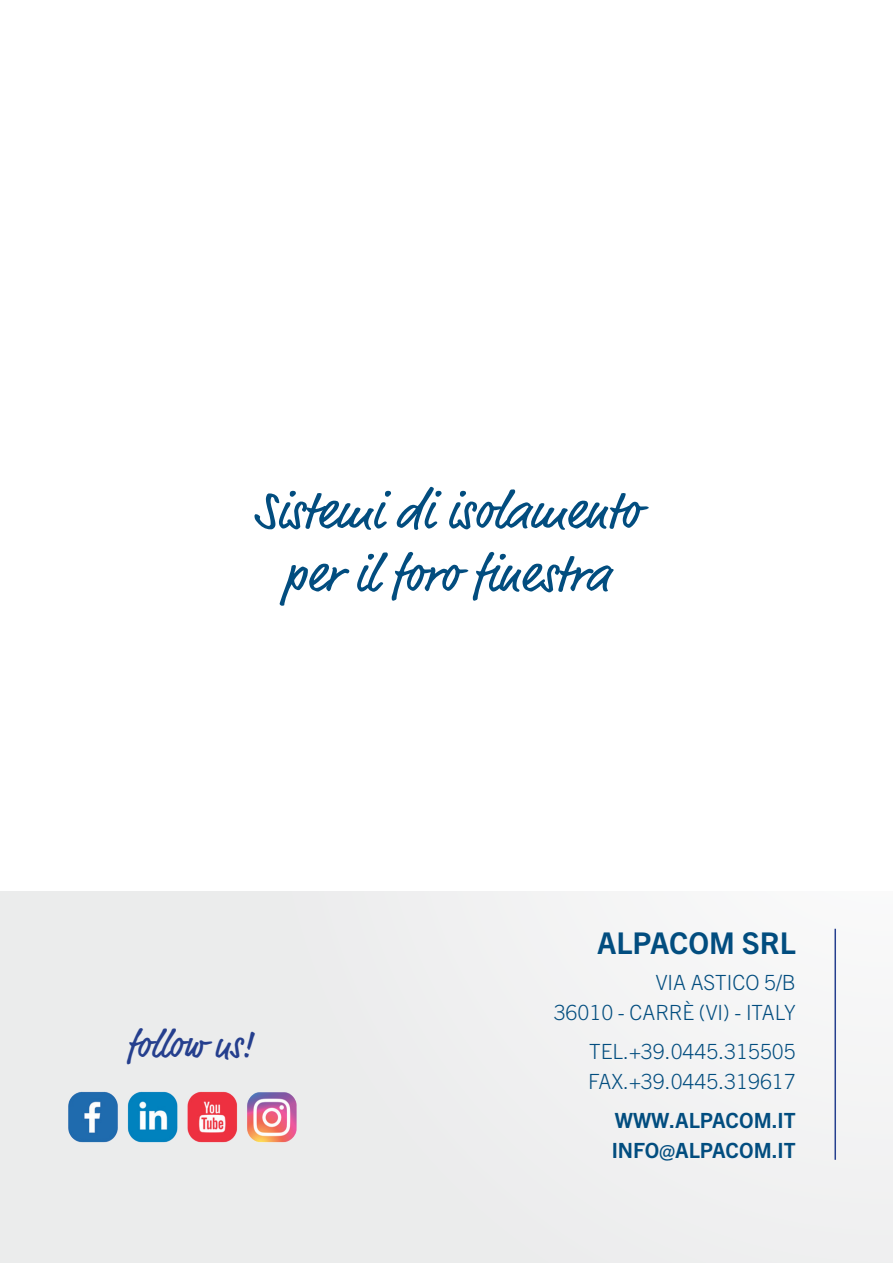
<style>
.page{position:relative;width:893px;height:1263px;background:#fff}
.page>*{position:absolute;margin:0;border:0;box-sizing:border-box;transform-origin:0 0}
.t1{font:52.5px/63px "Market Pro";color:#024d7f;text-align:center}
.t2{font:39px "Market Pro";color:#253f8e}
.t3{font:700 30px "Trade Gothic Next LT Pro";color:#024d7f}
.t4{font:300 21px/30px "Trade Gothic Next LT Pro";color:#024d7f;text-align:right}
.t5{font:700 21px/30px "Trade Gothic Next LT Pro";color:#024d7f}
</style>
<div class="page">
<div style="left:0;top:892px;width:893px;height:371px;background:#edeeee"></div>
<hr style="left:834px;top:929px;width:2px;height:231px;background:#253f8e">
<img style="left:68px;top:1091px;width:229px;height:52px">
<h1 class="t1" style="left:253px;top:482px;width:388px">Sistemi di isolamento per il foro finestra</h1>
<h2 class="t2" style="left:126px;top:1018px;width:128px">follow us!</h2>
<h3 class="t3" style="left:597px;top:922px;width:200px">ALPACOM SRL</h3>
<p class="t4" style="left:554px;top:966px;width:244px">VIA ASTICO 5/B<br>36010 - CARRÈ (VI) - ITALY</p>
<p class="t4" style="left:588px;top:1035px;width:209px;text-align:left">TEL.+39.0445.315505<br>FAX.+39.0445.319617</p>
<p class="t5" style="left:612px;top:1104px;width:186px">WWW.ALPACOM.IT<br>INFO@ALPACOM.IT</p>
</div>
